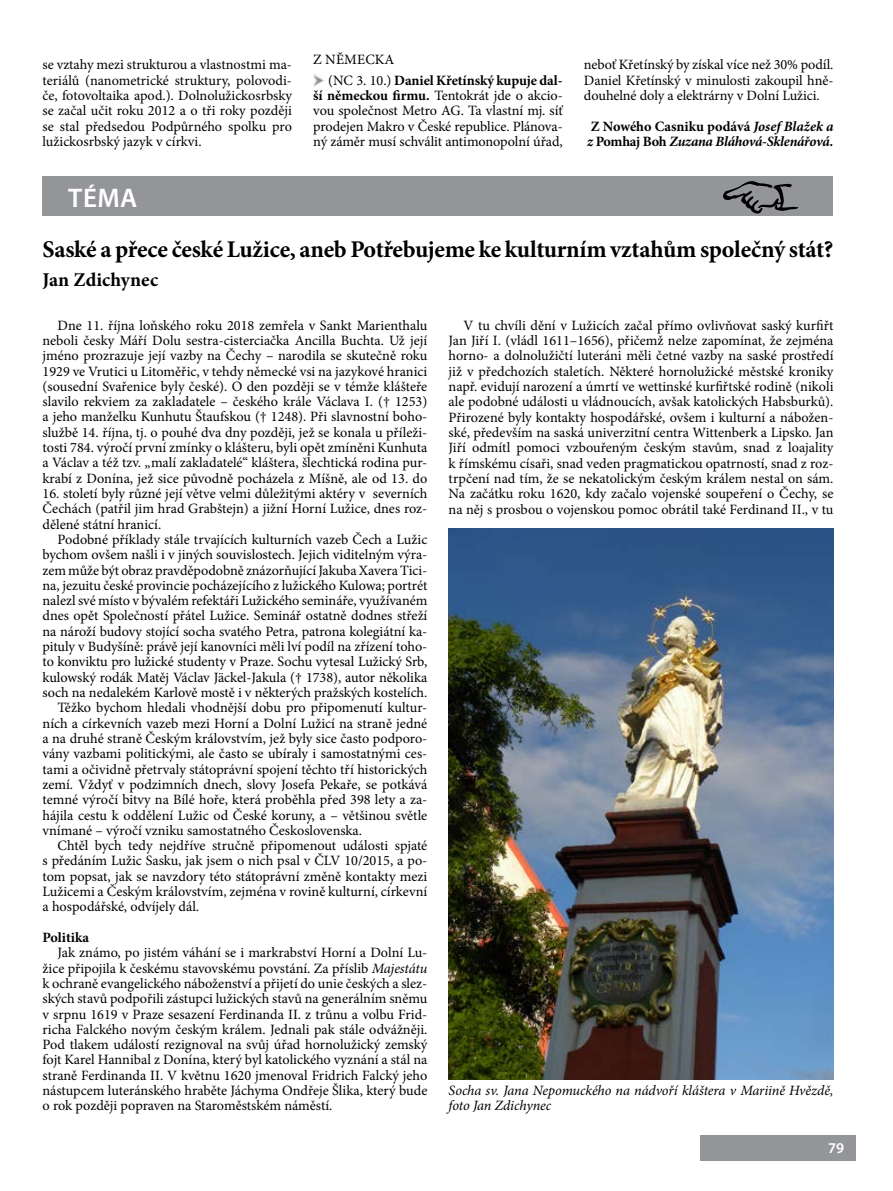
<style>
.page{position:relative;width:893px;height:1191px;background:#fff}
.page>*{position:absolute;margin:0;border:0;box-sizing:border-box;transform-origin:0 0}
.t1{font:600 27px "Myriad Pro";color:#fff}
.t2{font:700 24px "Minion Pro";letter-spacing:-.01em;color:#000}
.t3{font:700 19.5px "Minion Pro";color:#000}
.t4{font:600 15px "Myriad Pro";color:#fff}
.t5{font:14.25px/15.3px "Minion Pro";letter-spacing:-.005em;color:#000;text-align:justify}
.t6{font:italic 14.25px/15.3px "Minion Pro";letter-spacing:-.005em;color:#000}
.t7{font:italic 700 14.25px/15.3px "Minion Pro";letter-spacing:-.025em;color:#000}
.t8{font:700 14.25px/20.2px "Minion Pro";letter-spacing:-.005em;color:#000}
.s1{font-weight:400}
.s2{font-weight:700}
.s3{font-style:normal}
.s4{font-style:italic}
</style>
<div class="page">
<div style="left:701px;top:1135px;width:155px;height:26px;background:#939598"></div>
<div style="left:43px;top:176px;width:790px;height:40px;background:#939598"></div>
<img style="left:449px;top:528px;width:384px;height:551px">
<img style="left:313px;top:74px;width:12px;height:13px">
<p class="t5" style="left:43px;top:57px;width:251px">se vztahy mezi strukturou a vlastnostmi ma&shy;teriálů (nanometrické struktury, polovodi&shy;če, fotovoltaika apod.). Dolnolužickosrbsky se začal učit roku 2012 a o tři roky později se stal předsedou Podpůrného spolku pro lužickosrbský jazyk v církvi.</p>
<p class="t8" style="left:328px;top:50px;width:236px;text-indent:-15px"><span class="s1">Z Německa<br>(NC 3. 10.)</span> Daniel Křetínský kupuje dal-</p>
<p class="t5" style="left:313px;top:88px;width:251px"><span class="s2">ší německou firmu.</span> Tentokrát jde o akcio&shy;vou společnost Metro AG. Ta vlastní mj. síť prodejen Makro v České republice. Plánova&shy;ný záměr musí schválit antimonopolní úřad,</p>
<p class="t5" style="left:584px;top:57px;width:251px">neboť Křetínský by získal více než 30% podíl.<br>Daniel Křetínský v minulosti zakoupil hně&shy;douhelné doly a elektrárny v Dolní Lužici.</p>
<p class="t7" style="left:587px;top:118px;width:248px"><span class="s3">Z Nowého Casniku podává</span> Josef Blažek a z <span class="s3">Pomhaj Boh</span> Zuzana Bláhová-Sklenářová.</p>
<h1 class="t1" style="left:68px;top:180px;width:71px">TÉMA</h1>
<h2 class="t2" style="left:43px;top:233px;width:792px">Saské a přece české Lužice, aneb Potřebujeme ke kulturním vztahům společný stát?</h2>
<h3 class="t3" style="left:43px;top:266px;width:117px">Jan Zdichynec</h3>
<p class="t5" style="left:43px;top:317px;width:386px;text-indent:15px">Dne 11. října loňského roku 2018 zemřela v Sankt Marienthalu neboli česky Máří Dolu sestra-cisterciačka Ancilla Buchta. Už její jméno prozrazuje její vazby na Čechy – narodila se skutečně roku 1929 ve Vrutici u Litoměřic, v tehdy německé vsi na jazykové hranici (sousední Svařenice byly české). O den později se v témže klášteře slavilo rekviem za zakladatele – českého krále Václava I. († 1253) a jeho manželku Kunhutu Štaufskou († 1248). Při slavnostní boho&shy;službě 14. října, tj. o pouhé dva dny později, jež se konala u příleži&shy;tosti 784. výročí první zmínky o klášteru, byli opět zmíněni Kunhuta a Václav a též tzv. „malí zakladatelé“ kláštera, šlechtická rodina pur&shy;krabí z Donína, jež sice původně pocházela z Míšně, ale od 13. do</p>
<p class="t5" style="left:43px;top:486px;width:386px">16. století byly různé její větve velmi důležitými aktéry v severních Čechách (patřil jim hrad Grabštejn) a jižní Horní Lužice, dnes roz&shy;dělené státní hranicí.</p>
<p class="t5" style="left:58px;top:532px;width:371px">Podobné příklady stále trvajících kulturních vazeb Čech a Lužic</p>
<p class="t5" style="left:43px;top:547px;width:386px">bychom ovšem našli i v jiných souvislostech. Jejich viditelným výra-</p>
<p class="t5" style="left:43px;top:562px;width:386px">zem může být obraz pravděpodobně znázorňující Jakuba Xavera Tici-</p>
<p class="t5" style="left:43px;top:577px;width:386px">na, jezuitu české provincie pocházejícího z lužického Kulowa; portrét</p>
<p class="t5" style="left:43px;top:593px;width:386px">nalezl své místo v bývalém refektáři Lužického semináře, využívaném</p>
<p class="t5" style="left:43px;top:608px;width:386px">dnes opět Společností přátel Lužice. Seminář ostatně dodnes střeží</p>
<p class="t5" style="left:43px;top:623px;width:386px">na nároží budovy stojící socha svatého Petra, patrona kolegiátní ka-</p>
<p class="t5" style="left:43px;top:639px;width:386px">pituly v Budyšíně: právě její kanovníci měli lví podíl na zřízení toho-</p>
<p class="t5" style="left:43px;top:654px;width:386px">to konviktu pro lužické studenty v Praze. Sochu vytesal Lužický Srb,</p>
<p class="t5" style="left:43px;top:669px;width:386px">kulowský rodák Matěj Václav Jäckel-Jakula († 1738), autor několika</p>
<p class="t5" style="left:43px;top:685px;width:386px">soch na nedalekém Karlově mostě i v některých pražských kostelích.</p>
<p class="t5" style="left:58px;top:700px;width:371px">Těžko bychom hledali vhodnější dobu pro připomenutí kultur-</p>
<p class="t5" style="left:43px;top:715px;width:386px">ních a církevních vazeb mezi Horní a Dolní Lužicí na straně jedné</p>
<p class="t5" style="left:43px;top:731px;width:386px">a na druhé straně Českým královstvím, jež byly sice často podporo-</p>
<p class="t5" style="left:43px;top:746px;width:386px">vány vazbami politickými, ale často se ubíraly i samostatnými ces-</p>
<p class="t5" style="left:43px;top:761px;width:386px">tami a očividně přetrvaly státoprávní spojení těchto tří historických</p>
<p class="t5" style="left:43px;top:776px;width:386px">zemí. Vždyť v podzimních dnech, slovy Josefa Pekaře, se potkává</p>
<p class="t5" style="left:43px;top:792px;width:386px">temné výročí bitvy na Bílé hoře, která proběhla před 398 lety a za-</p>
<p class="t5" style="left:43px;top:807px;width:386px">hájila cestu k oddělení Lužic od České koruny, a – většinou světle</p>
<p class="t5" style="left:43px;top:822px;width:321px">vnímané – výročí vzniku samostatného Československa.</p>
<p class="t5" style="left:58px;top:838px;width:371px">Chtěl bych tedy nejdříve stručně připomenout události spjaté</p>
<p class="t5" style="left:43px;top:853px;width:386px">s předáním Lužic Sasku, jak jsem o nich psal v ČLV 10/2015, a po-</p>
<p class="t5" style="left:43px;top:868px;width:386px">tom popsat, jak se navzdory této státoprávní změně kontakty mezi</p>
<p class="t5" style="left:43px;top:884px;width:386px">Lužicemi a Českým královstvím, zejména v rovině kulturní, církevní</p>
<p class="t5" style="left:43px;top:899px;width:158px">a hospodářské, odvíjely dál.</p>
<p class="t8" style="left:43px;top:927px;width:48px">Politika</p>
<p class="t5" style="left:43px;top:945px;width:386px;text-indent:15px">Jak známo, po jistém váhání se i markrabství Horní a Dolní Lu&shy;žice připojila k českému stavovskému povstání. Za příslib <span class="s4">Majestátu </span>k ochraně evangelického náboženství a přijetí do unie českých a slez&shy;ských stavů podpořili zástupci lužických stavů na generálním sněmu v srpnu 1619 v Praze sesazení Ferdinanda II . z trůnu a volbu Frid&shy;richa Falckého novým českým králem. Jednali pak stále odvážněji.<br>Pod tlakem událostí rezignoval na svůj úřad hornolužický zemský fojt Karel Hannibal z Donína, který byl katolického vyznání a stál na straně Ferdinanda II . V květnu 1620 jmenoval Fridrich Falcký jeho nástupcem luteránského hraběte Jáchyma Ondřeje Šlika, který bude o rok později popraven na Staroměstském náměstí.</p>
<p class="t5" style="left:449px;top:318px;width:386px;text-indent:15px">V tu chvíli dění v Lužicích začal přímo ovlivňovat saský kurfiřt Jan Jiří I. (vládl 1611–1656), přičemž nelze zapomínat, že zejména horno- a dolnolužičtí luteráni měli četné vazby na saské prostředí již v předchozích staletích. Některé hornolužické městské kroniky např. evidují narození a úmrtí ve wettinské kurfiřtské rodině (nikoli ale podobné události u vládnoucích, avšak katolických Habsburků).<br>Přirozené byly kontakty hospodářské, ovšem i kulturní a nábožen&shy;ské, především na saská univerzitní centra Wittenberk a Lipsko. Jan Jiří odmítl pomoci vzbouřeným českým stavům, snad z loajality k římskému císaři, snad veden pragmatickou opatrností, snad z roz&shy;trpčení nad tím, že se nekatolickým českým králem nestal on sám.<br>Na začátku roku 1620, kdy začalo vojenské soupeření o Čechy, se na něj s prosbou o vojenskou pomoc obrátil také Ferdinand II ., v tu</p>
<p class="t6" style="left:449px;top:1082px;width:386px">Socha sv. Jana Nepomuckého na nádvoří kláštera v Mariině Hvězdě, foto Jan Zdichynec</p>
<p class="t4" style="left:828px;top:1138px;width:18px">79</p>
</div>
